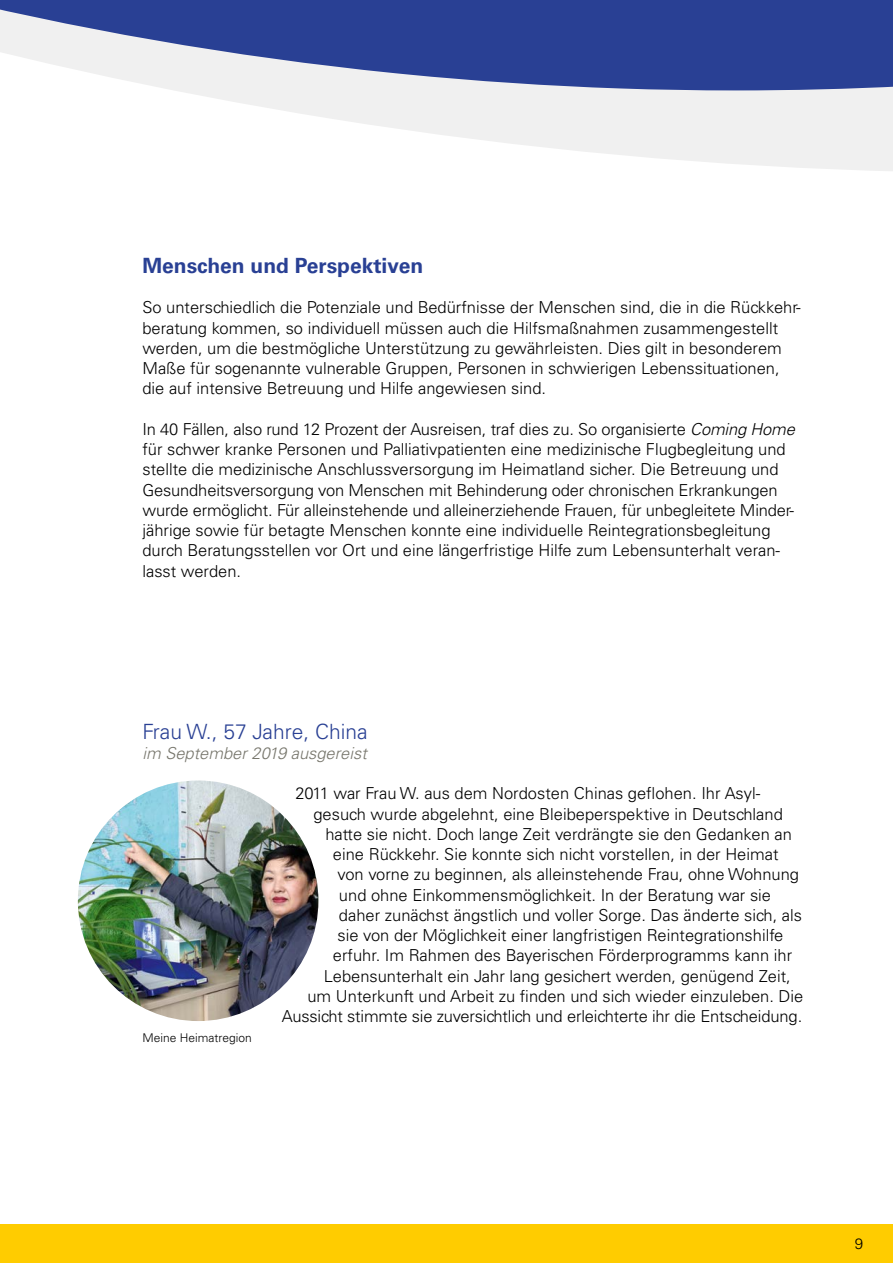
<style>
.page{position:relative;width:893px;height:1263px;background:#fff}
.page>*{position:absolute;margin:0;border:0;box-sizing:border-box;transform-origin:0 0}
.t1{font:700 21px "Univers LT Pro 65";color:#294094}
.t2{font:300 21px "Univers";color:#294094}
.t3{font:300 16.5px/20.2px "Univers";color:#000}
.t4{font:italic 300 16.5px "Univers";color:#77766c}
.t5{font:300 15px "Univers";color:#000}
.t6{font:300 12px "Univers";color:#000}
.s1{font-style:italic}
</style>
<div class="page">
<svg style="left:174px;top:90px;width:719px;height:81px;fill:#f0f0f0"></svg>
<svg style="left:0;top:0;width:893px;height:90px;fill:#294094"></svg>
<div style="left:0;top:1225px;width:893px;height:38px;background:#fc0"></div>
<img style="left:78px;top:780px;width:240px;height:241px;border-radius:120px">
<p class="t1" style="left:142px;top:251px;width:282px">Menschen und Perspektiven</p>
<p class="t3" style="left:142px;top:297px;width:660px">So unterschiedlich die Potenziale und Bedürfnisse der Menschen sind, die in die Rückkehr&shy;beratung kommen, so individuell müssen auch die Hilfsmaßnahmen zusammengestellt werden, um die bestmögliche Unterstützung zu gewährleisten. Dies gilt in besonderem Maße für sogenannte vulnerable Gruppen, Personen in schwierigen Lebenssituationen, die auf intensive Betreuung und Hilfe angewiesen sind.</p>
<p class="t3" style="left:142px;top:419px;width:654px">In 40 Fällen, also rund 12 Prozent der Ausreisen, traf dies zu. So organisierte <span class="s1">Coming Home </span>für schwer kranke Personen und Palliativpatienten eine medizinische Flugbegleitung und stellte die medizinische Anschlussversorgung im Heimatland sicher. Die Betreuung und Gesundheitsversorgung von Menschen mit Behinderung oder chronischen Erkrankungen wurde ermöglicht. Für alleinstehende und alleinerziehende Frauen, für unbegleitete Minder&shy;jährige sowie für betagte Menschen konnte eine individuelle Reintegrationsbegleitung durch Beratungsstellen vor Ort und eine längerfristige Hilfe zum Lebensunterhalt veran&shy;lasst werden.</p>
<p class="t2" style="left:142px;top:718px;width:227px">Frau W., 57 Jahre, China</p>
<p class="t4" style="left:142px;top:743px;width:226px">im September 2019 ausgereist</p>
<p class="t3" style="left:295px;top:783px;width:466px">2011 war Frau W. aus dem Nordosten Chinas geflohen. Ihr Asyl-</p>
<p class="t3" style="left:313px;top:804px;width:471px">gesuch wurde abgelehnt, eine Bleibeperspektive in Deutschland</p>
<p class="t3" style="left:325px;top:824px;width:468px">hatte sie nicht. Doch lange Zeit verdrängte sie den Gedanken an</p>
<p class="t3" style="left:333px;top:844px;width:447px">eine Rückkehr. Sie konnte sich nicht vorstellen, in der Heimat</p>
<p class="t3" style="left:337px;top:864px;width:463px">von vorne zu beginnen, als alleinstehende Frau, ohne Wohnung</p>
<p class="t3" style="left:339px;top:885px;width:434px">und ohne Einkommensmöglichkeit. In der Beratung war sie</p>
<p class="t3" style="left:339px;top:905px;width:464px">daher zunächst ängstlich und voller Sorge. Das änderte sich, als</p>
<p class="t3" style="left:337px;top:925px;width:447px">sie von der Möglichkeit einer langfristigen Reintegrationshilfe</p>
<p class="t3" style="left:333px;top:945px;width:461px">erfuhr. Im Rahmen des Bayerischen Förderprogramms kann ihr</p>
<p class="t3" style="left:324px;top:966px;width:468px">Lebensunterhalt ein Jahr lang gesichert werden, genügend Zeit,</p>
<p class="t3" style="left:307px;top:986px;width:497px">um Unterkunft und Arbeit zu finden und sich wieder einzuleben. Die</p>
<p class="t3" style="left:282px;top:1006px;width:522px">Aussicht stimmte sie zuversichtlich und erleichterte ihr die Entscheidung.</p>
<p class="t6" style="left:142px;top:1031px;width:111px">Meine Heimatregion</p>
<p class="t5" style="left:855px;top:1235px;width:10px">9</p>
</div>
